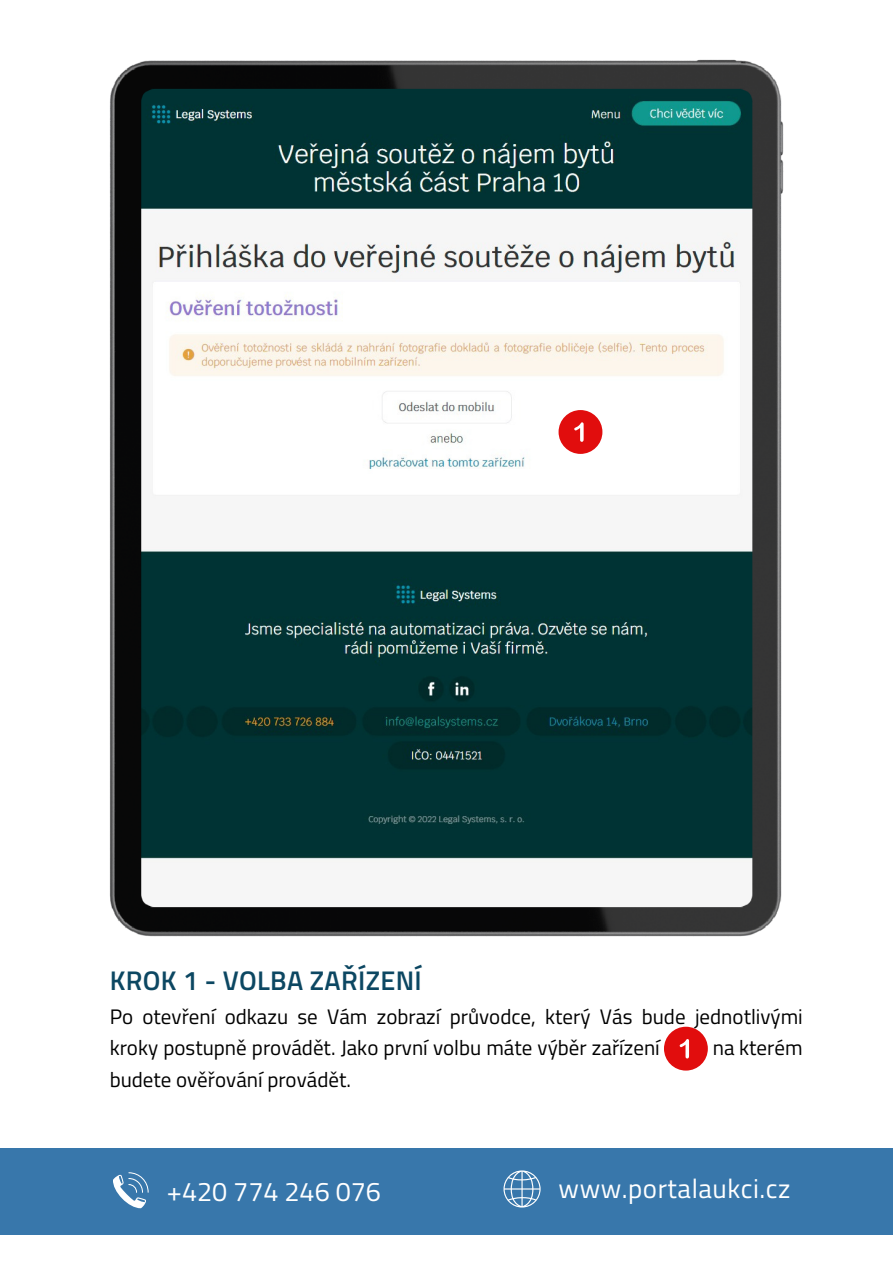
<style>
.page{position:relative;width:893px;height:1264px;background:#fff}
.page>*{position:absolute;margin:0;border:0;box-sizing:border-box;transform-origin:0 0}
.t1{font:600 27px "Titillium Web";letter-spacing:.01em;color:#0c4762}
.t2{font:27px "Titillium Web";letter-spacing:.02em;color:#fff}
.t3{font:27px "Titillium Web";color:#fff}
.t4{font:21px/31.5px "Titillium Web";color:#000}
</style>
<div class="page">
<div style="left:454px;top:1147px;width:438px;height:87px;background:#3877ab"></div>
<div style="left:0;top:1147px;width:454px;height:87px;background:#3877ab"></div>
<svg style="left:113px;top:1172px;width:36px;height:36px"></svg>
<svg style="left:503px;top:1170px;width:37px;height:37px"></svg>
<img style="left:110px;top:60px;width:673px;height:876px">
<div style="left:664px;top:1026px;width:43px;height:44px;background:#e10d0d;border-radius:50%"></div>
<svg style="left:679px;top:1039px;width:10px;height:19px"></svg>
<div style="left:558px;top:410px;width:44px;height:44px;background:#e10d0d;border-radius:50%"></div>
<svg style="left:574px;top:422px;width:9px;height:20px"></svg>
<p class="t1" style="left:110px;top:958px;width:313px">KROK 1 - VOLBA ZAŘÍZENÍ</p>
<p class="t4" style="left:110px;top:1000px;width:694px">Po otevření odkazu se Vám zobrazí průvodce, který Vás bude jednotlivými kroky postupně provádět. Jako první volbu máte výběr zařízení</p>
<p class="t4" style="left:712px;top:1031px;width:91px">na kterém</p>
<p class="t4" style="left:110px;top:1063px;width:243px">budete ověřování provádět.</p>
<p class="t3" style="left:167px;top:1170px;width:216px">+420 774 246 076</p>
<p class="t2" style="left:558px;top:1166px;width:233px">www.portalaukci.cz</p>
</div>
